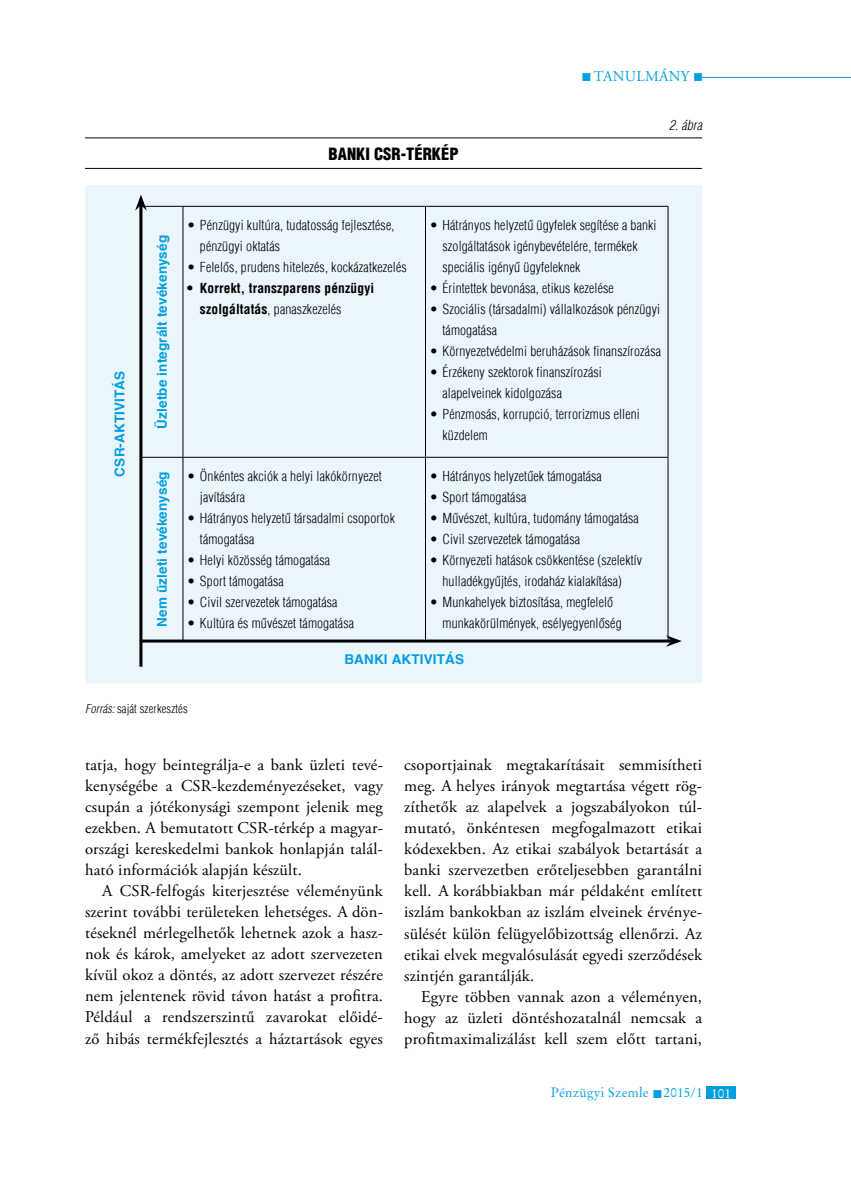
<style>
.page{position:relative;width:851px;height:1191px;background:#fff}
.page>*{position:absolute;margin:0;border:0;box-sizing:border-box;transform-origin:0 0}
.t1{font:16.5px/21px "Adobe Garamond Pro";letter-spacing:.005em;color:#000;text-align:justify}
.t2{font:900 condensed 16.5px "H Helvetica";color:#000}
.t3{font:15px "Adobe Garamond Pro";letter-spacing:.19em;color:#009ee0}
.t4{font:300 condensed 13.5px/21px "H Helvetica";letter-spacing:.01em;color:#000}
.t5{font:700 13.5px "H Helvetica";letter-spacing:.01em;color:#009ee0}
.t6{font:700 condensed 13.5px/21px "H Helvetica";letter-spacing:.01em;color:#000}
.t7{font:13.5px "Original Garamond HU Normal";letter-spacing:.01em;color:#009ee0}
.t8{font:italic 300 condensed 13.5px "H Helvetica";color:#000}
.t9{font:300 condensed 12px "H Helvetica";letter-spacing:.01em;color:#000}
.s1{font-weight:300}
.s2{font-style:italic}
.s3{color:#fff}
</style>
<div class="page">
<hr style="left:702px;top:77px;width:148px;height:1px;background:#009ee0">
<div style="left:706px;top:1086px;width:30px;height:13px;background:#009ee0"></div>
<hr style="left:85px;top:137px;width:617px;height:1px;background:#000">
<hr style="left:85px;top:168px;width:617px;height:1px;background:#000">
<div style="left:85px;top:185px;width:617px;height:498px;background:#ebf6fc"></div>
<hr style="left:140px;top:206px;width:43px;height:1px;background:#000">
<hr style="left:183px;top:206px;width:242px;height:1px;background:#000">
<hr style="left:182px;top:207px;width:1px;height:250px;background:#000">
<hr style="left:425px;top:206px;width:243px;height:1px;background:#000">
<hr style="left:425px;top:207px;width:1px;height:250px;background:#000">
<hr style="left:140px;top:457px;width:43px;height:1px;background:#000">
<hr style="left:183px;top:457px;width:242px;height:1px;background:#000">
<hr style="left:182px;top:457px;width:1px;height:183px;background:#000">
<hr style="left:425px;top:457px;width:243px;height:1px;background:#000">
<hr style="left:425px;top:457px;width:1px;height:183px;background:#000">
<hr style="left:667px;top:207px;width:1px;height:250px;background:#000">
<hr style="left:667px;top:457px;width:1px;height:183px;background:#000">
<hr style="left:139px;top:205px;width:3px;height:461px;background:#000">
<svg style="left:135px;top:195px;width:12px;height:16px"></svg>
<hr style="left:142px;top:639px;width:529px;height:3px;background:#000">
<svg style="left:665px;top:635px;width:16px;height:12px"></svg>
<p class="t3" style="left:581px;top:67px;width:123px">■tanulmány ■</p>
<p class="t2" style="left:328px;top:143px;width:131px">BANKI CSR-TÉRKÉP</p>
<p class="t8" style="left:669px;top:117px;width:35px">2. ábra</p>
<p class="t5" style="left:111px;top:476px;width:106px;rotate:-90deg">CSR-AKTIVITÁS</p>
<p class="t5" style="left:154px;top:428px;width:195px;rotate:-90deg">ÜZLETBE INTEGRÁLT TEVÉKENYSÉG</p>
<p class="t4" style="left:200px;top:214px;width:196px;text-indent:-13px">• Pénzügyi kultúra, tudatosság fejlesztése, pénzügyi oktatás</p>
<p class="t4" style="left:187px;top:256px;width:221px">• Felelős, prudens hitelezés, kockázatkezelés</p>
<p class="t6" style="left:200px;top:277px;width:176px;text-indent:-13px">• Korrekt, transzparens pénzügyi szolgáltatás<span class="s1">, panaszkezelés</span></p>
<p class="t4" style="left:442px;top:214px;width:215px;text-indent:-13px">• Hátrányos helyzetű ügyfelek segítése a banki szolgáltatások igénybevételére, termékek speciális igényű ügyfeleknek</p>
<p class="t4" style="left:429px;top:277px;width:185px">• Érintettek bevonása, etikus kezelése</p>
<p class="t4" style="left:442px;top:299px;width:219px;text-indent:-13px">• Szociális (társadalmi) vállalkozások pénzügyi támogatása</p>
<p class="t4" style="left:429px;top:341px;width:233px">• Környezetvédelmi beruházások finanszírozása</p>
<p class="t4" style="left:442px;top:362px;width:161px;text-indent:-13px">• Érzékeny szektorok finanszírozási alapelveinek kidolgozása</p>
<p class="t4" style="left:442px;top:404px;width:199px;text-indent:-13px">• Pénzmosás, korrupció, terrorizmus elleni küzdelem</p>
<p class="t5" style="left:154px;top:626px;width:156px;rotate:-90deg">NEM ÜZLETI TEVÉKENYSÉG</p>
<p class="t4" style="left:200px;top:465px;width:183px;text-indent:-13px">• Önkéntes akciók a helyi lakókörnyezet javítására</p>
<p class="t4" style="left:429px;top:465px;width:174px">• Hátrányos helyzetűek támogatása</p>
<p class="t4" style="left:429px;top:486px;width:98px">• Sport támogatása</p>
<p class="t4" style="left:429px;top:507px;width:210px">• Művészet, kultúra, tudomány támogatása</p>
<p class="t4" style="left:429px;top:528px;width:152px">• Civil szervezetek támogatása</p>
<p class="t4" style="left:429px;top:549px;width:214px;text-align:center">• Környezeti hatások csökkentése (szelektív hulladékgyűjtés, irodaház kialakítása)</p>
<p class="t4" style="left:442px;top:591px;width:181px;text-indent:-13px">• Munkahelyek biztosítása, megfelelő munkakörülmények, esélyegyenlőség</p>
<p class="t5" style="left:344px;top:651px;width:120px">BANKI AKTIVITÁS</p>
<p class="t4" style="left:200px;top:507px;width:196px;text-indent:-13px">• Hátrányos helyzetű társadalmi csoportok támogatása</p>
<p class="t4" style="left:187px;top:549px;width:144px">• Helyi közösség támogatása</p>
<p class="t4" style="left:187px;top:570px;width:98px">• Sport támogatása</p>
<p class="t4" style="left:187px;top:591px;width:152px">• Civil szervezetek támogatása</p>
<p class="t4" style="left:187px;top:612px;width:168px">• Kultúra és művészet támogatása</p>
<p class="t9" style="left:85px;top:701px;width:104px"><span class="s2">Forrás:</span> saját szerkesztés</p>
<p class="t1" style="left:85px;top:755px;width:299px">tatja, hogy beintegrálja-e a bank üzleti tevé&shy;kenységébe a CSR-kezdeményezéseket, vagy csupán a jótékonysági szempont jelenik meg ezekben. A bemutatott CSR-térkép a magyar&shy;országi kereskedelmi bankok honlapján talál&shy;ható információk alapján készült.</p>
<p class="t1" style="left:85px;top:881px;width:299px;text-indent:17px">A CSR-felfogás kiterjesztése véleményünk szerint további területeken lehetséges. A dön&shy;téseknél mérlegelhetők lehetnek azok a hasz&shy;nok és károk, amelyeket az adott szervezeten kívül okoz a döntés, az adott szervezet részére nem jelentenek rövid távon hatást a profitra.<br>Például a rendszerszintű zavarokat előidé&shy;ző hibás termékfejlesztés a háztartások egyes</p>
<p class="t1" style="left:404px;top:755px;width:299px">csoportjainak megtakarításait semmisítheti meg. A helyes irányok megtartása végett rög&shy;zíthetők az alapelvek a jogszabályokon túl&shy;mutató, önkéntesen megfogalmazott etikai kódexekben. Az etikai szabályok betartását a banki szervezetben erőteljesebben garantálni kell. A korábbiakban már példaként említett iszlám bankokban az iszlám elveinek érvénye&shy;sülését külön felügyelőbizottság ellenőrzi. Az etikai elvek megvalósulását egyedi szerződések szintjén garantálják.</p>
<p class="t1" style="left:404px;top:986px;width:299px;text-indent:17px">Egyre többen vannak azon a véleményen, hogy az üzleti döntéshozatalnál nemcsak a profitmaximalizálást kell szem előtt tartani,</p>
<p class="t7" style="left:550px;top:1084px;width:182px">Pénzügyi Szemle ■ 2015/1 <span class="s3">101</span></p>
</div>
